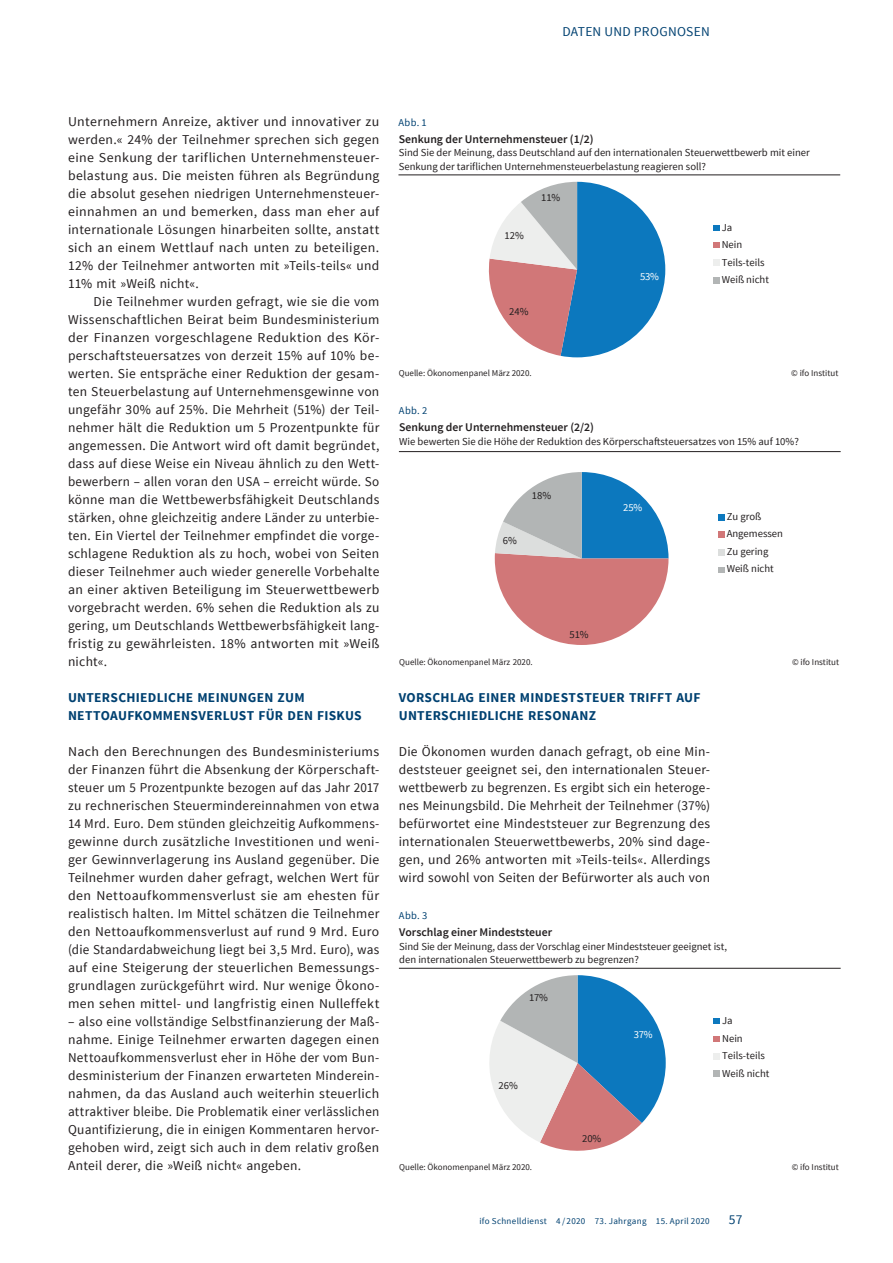
<style>
.page{position:relative;width:893px;height:1263px;background:#fff}
.page>*{position:absolute;margin:0;border:0;box-sizing:border-box;transform-origin:0 0}
.t1{font:13.5px/18px "Source Sans Pro";letter-spacing:.02em;color:#231f20;text-align:justify}
.t2{font:700 13.5px/18px "Source Sans Pro";letter-spacing:.02em;color:#004171}
.t3{font:13.5px "Source Sans Pro";letter-spacing:.02em;color:#004171}
.t4{font:600 11.7px "Source Sans Pro";color:#231f20}
.t5{font:10.65px/17.4px "Source Sans Pro";color:#231f20}
.t6{font:10.65px "Source Sans Pro";color:#fff}
.t7{font:10.5px "Source Sans Pro";letter-spacing:.03em;color:#004171}
.t8{font:9px "Source Sans Pro";color:#231f20}
.t9{font:9px "Source Sans Pro";letter-spacing:.035em;color:#004171}
</style>
<div class="page">
<svg style="left:488px;top:182px;width:177px;height:175px"></svg>
<svg style="left:713px;top:225px;width:6px;height:6px"></svg>
<svg style="left:713px;top:243px;width:6px;height:5px"></svg>
<svg style="left:713px;top:260px;width:6px;height:6px"></svg>
<svg style="left:713px;top:277px;width:6px;height:6px"></svg>
<hr style="left:398px;top:174px;width:442px;height:1px;background:#231f20">
<svg style="left:495px;top:472px;width:173px;height:173px"></svg>
<svg style="left:718px;top:514px;width:6px;height:6px"></svg>
<svg style="left:718px;top:532px;width:6px;height:6px"></svg>
<svg style="left:718px;top:549px;width:6px;height:6px"></svg>
<svg style="left:718px;top:567px;width:6px;height:5px"></svg>
<hr style="left:399px;top:451px;width:442px;height:1px;background:#231f20">
<svg style="left:489px;top:975px;width:177px;height:176px"></svg>
<svg style="left:714px;top:1018px;width:6px;height:6px"></svg>
<svg style="left:714px;top:1036px;width:6px;height:5px"></svg>
<svg style="left:714px;top:1053px;width:6px;height:6px"></svg>
<div style="left:714px;top:1070px;width:6px;height:7px;background:#b2b5b5"></div>
<hr style="left:399px;top:968px;width:442px;height:1px;background:#231f20">
<p class="t3" style="left:562px;top:23px;width:149px">DATEN UND PROGNOSEN</p>
<p class="t1" style="left:68px;top:113px;width:313px">Unternehmern Anreize, aktiver und innovativer zu werden.« 24% der Teilnehmer sprechen sich gegen eine Senkung der tariflichen Unternehmensteuer&shy;belastung aus. Die meisten führen als Begründung die absolut gesehen niedrigen Unternehmensteuer&shy;einnahmen an und bemerken, dass man eher auf internationale Lösungen hinarbeiten sollte, anstatt sich an einem Wettlauf nach unten zu beteiligen.<br>12% der Teilnehmer antworten mit »Teils-teils« und 11% mit »Weiß nicht«.</p>
<p class="t1" style="left:68px;top:293px;width:313px;text-indent:26px">Die Teilnehmer wurden gefragt, wie sie die vom Wissenschaftlichen Beirat beim Bundesministerium der Finanzen vorgeschlagene Reduktion des Kör&shy;perschaftsteuersatzes von derzeit 15% auf 10% be&shy;werten. Sie entspräche einer Reduktion der gesam&shy;ten Steuerbelastung auf Unternehmensgewinne von ungefähr 30% auf 25%. Die Mehrheit (51%) der Teil&shy;nehmer hält die Reduktion um 5 Prozentpunkte für angemessen. Die Antwort wird oft damit begründet, dass auf diese Weise ein Niveau ähnlich zu den Wett&shy;bewerbern – allen voran den USA – erreicht würde. So könne man die Wettbewerbsfähigkeit Deutschlands stärken, ohne gleichzeitig andere Länder zu unterbie&shy;ten. Ein Viertel der Teilnehmer empfindet die vorge&shy;schlagene Reduktion als zu hoch, wobei von Seiten dieser Teilnehmer auch wieder generelle Vorbehalte an einer aktiven Beteiligung im Steuerwettbewerb vorgebracht werden. 6% sehen die Reduktion als zu gering, um Deutschlands Wettbewerbsfähigkeit lang&shy;fristig zu gewährleisten. 18% antworten mit »Weiß nicht«.</p>
<p class="t2" style="left:68px;top:689px;width:295px">UNTERSCHIEDLICHE MEINUNGEN ZUM<br>NETTOAUFKOMMENSVERLUST FÜR DEN FISKUS</p>
<p class="t1" style="left:68px;top:743px;width:313px">Nach den Berechnungen des Bundesministeriums der Finanzen führt die Absenkung der Körperschaft&shy;steuer um 5 Prozentpunkte bezogen auf das Jahr 2017 zu rechnerischen Steuermindereinnahmen von etwa 14 Mrd. Euro. Dem stünden gleichzeitig Aufkommens&shy;gewinne durch zusätzliche Investitionen und weni&shy;ger Gewinnverlagerung ins Ausland gegenüber. Die Teilnehmer wurden daher gefragt, welchen Wert für den Nettoaufkommensverlust sie am ehesten für realistisch halten. Im Mittel schätzen die Teilnehmer den Nettoaufkommensverlust auf rund 9 Mrd. Euro (die Standardabweichung liegt bei 3,5 Mrd. Euro), was auf eine Steigerung der steuerlichen Bemessungs&shy;grundlagen zurückgeführt wird. Nur wenige Ökono&shy;men sehen mittel- und langfristig einen Nulleffekt</p>
<p class="t1" style="left:68px;top:1013px;width:313px">– also eine vollständige Selbstfinanzierung der Maß&shy;nahme. Einige Teilnehmer erwarten dagegen einen Nettoaufkommensverlust eher in Höhe der vom Bun&shy;desministerium der Finanzen erwarteten Minderein&shy;nahmen, da das Ausland auch weiterhin steuerlich attraktiver bleibe. Die Problematik einer verlässlichen Quantifizierung, die in einigen Kommentaren hervor&shy;gehoben wird, zeigt sich auch in dem relativ großen Anteil derer, die »Weiß nicht« angeben.</p>
<p class="t7" style="left:398px;top:116px;width:30px">Abb. 1</p>
<p class="t4" style="left:399px;top:132px;width:196px">Senkung der Unternehmensteuer (1/2)</p>
<p class="t5" style="left:399px;top:146px;width:413px;line-height:13.4px">Sind Sie der Meinung, dass Deutschland auf den internationalen Steuerwettbewerb mit einer<br>Senkung der tariflichen Unternehmensteuerbelastung reagieren soll?</p>
<p class="t5" style="left:505px;top:227px;width:21px">12%</p>
<p class="t5" style="left:541px;top:189px;width:20px">11%</p>
<p class="t5" style="left:509px;top:303px;width:21px">24%</p>
<p class="t6" style="left:640px;top:270px;width:20px">53%</p>
<p class="t5" style="left:722px;top:219px;width:49px">Ja<br>Nein<br>Teils-teils<br>Weiß nicht</p>
<p class="t8" style="left:399px;top:368px;width:134px">Quelle: Ökonomenpanel März 2020.</p>
<p class="t8" style="left:791px;top:368px;width:49px">© ifo Institut</p>
<p class="t7" style="left:399px;top:404px;width:30px">Abb. 2</p>
<p class="t4" style="left:399px;top:420px;width:196px">Senkung der Unternehmensteuer (2/2)</p>
<p class="t5" style="left:399px;top:433px;width:401px">Wie bewerten Sie die Höhe der Reduktion des Körperschaftsteuersatzes von 15% auf 10%?</p>
<p class="t5" style="left:503px;top:532px;width:16px">6%</p>
<p class="t5" style="left:532px;top:487px;width:21px">18%</p>
<p class="t5" style="left:569px;top:625px;width:21px">51%</p>
<p class="t6" style="left:623px;top:501px;width:20px">25%</p>
<p class="t5" style="left:727px;top:508px;width:58px">Zu groß<br>Angemessen<br>Zu gering<br>Weiß nicht</p>
<p class="t8" style="left:399px;top:656px;width:135px">Quelle: Ökonomenpanel März 2020.</p>
<p class="t8" style="left:792px;top:656px;width:49px">© ifo Institut</p>
<p class="t2" style="left:399px;top:689px;width:303px">VORSCHLAG EINER MINDESTSTEUER TRIFFT AUF<br>UNTERSCHIEDLICHE RESONANZ</p>
<p class="t1" style="left:399px;top:743px;width:313px">Die Ökonomen wurden danach gefragt, ob eine Min&shy;deststeuer geeignet sei, den internationalen Steuer&shy;wettbewerb zu begrenzen. Es ergibt sich ein heteroge&shy;nes Meinungsbild. Die Mehrheit der Teilnehmer (37%) befürwortet eine Mindeststeuer zur Begrenzung des internationalen Steuerwettbewerbs, 20% sind dage&shy;gen, und 26% antworten mit »Teils-teils«. Allerdings wird sowohl von Seiten der Befürworter als auch von</p>
<p class="t7" style="left:399px;top:909px;width:30px">Abb. 3</p>
<p class="t4" style="left:399px;top:925px;width:154px">Vorschlag einer Mindeststeuer</p>
<p class="t5" style="left:399px;top:940px;width:329px;line-height:13.4px">Sind Sie der Meinung, dass der Vorschlag einer Mindeststeuer geeignet ist, den internationalen Steuerwettbewerb zu begrenzen?</p>
<p class="t5" style="left:529px;top:989px;width:20px">17%</p>
<p class="t5" style="left:499px;top:1077px;width:21px">26%</p>
<p class="t6" style="left:634px;top:1028px;width:20px">37%</p>
<p class="t5" style="left:582px;top:1130px;width:21px">20%</p>
<p class="t5" style="left:722px;top:1012px;width:49px">Ja<br>Nein<br>Teils-teils<br>Weiß nicht</p>
<p class="t8" style="left:399px;top:1161px;width:134px">Quelle: Ökonomenpanel März 2020.</p>
<p class="t8" style="left:792px;top:1161px;width:49px">© ifo Institut</p>
<p class="t9" style="left:479px;top:1215px;width:232px">ifo Schnelldienst 4 / 2020 73. Jahrgang 15. April 2020</p>
<p class="t3" style="left:729px;top:1211px;width:15px">57</p>
</div>
